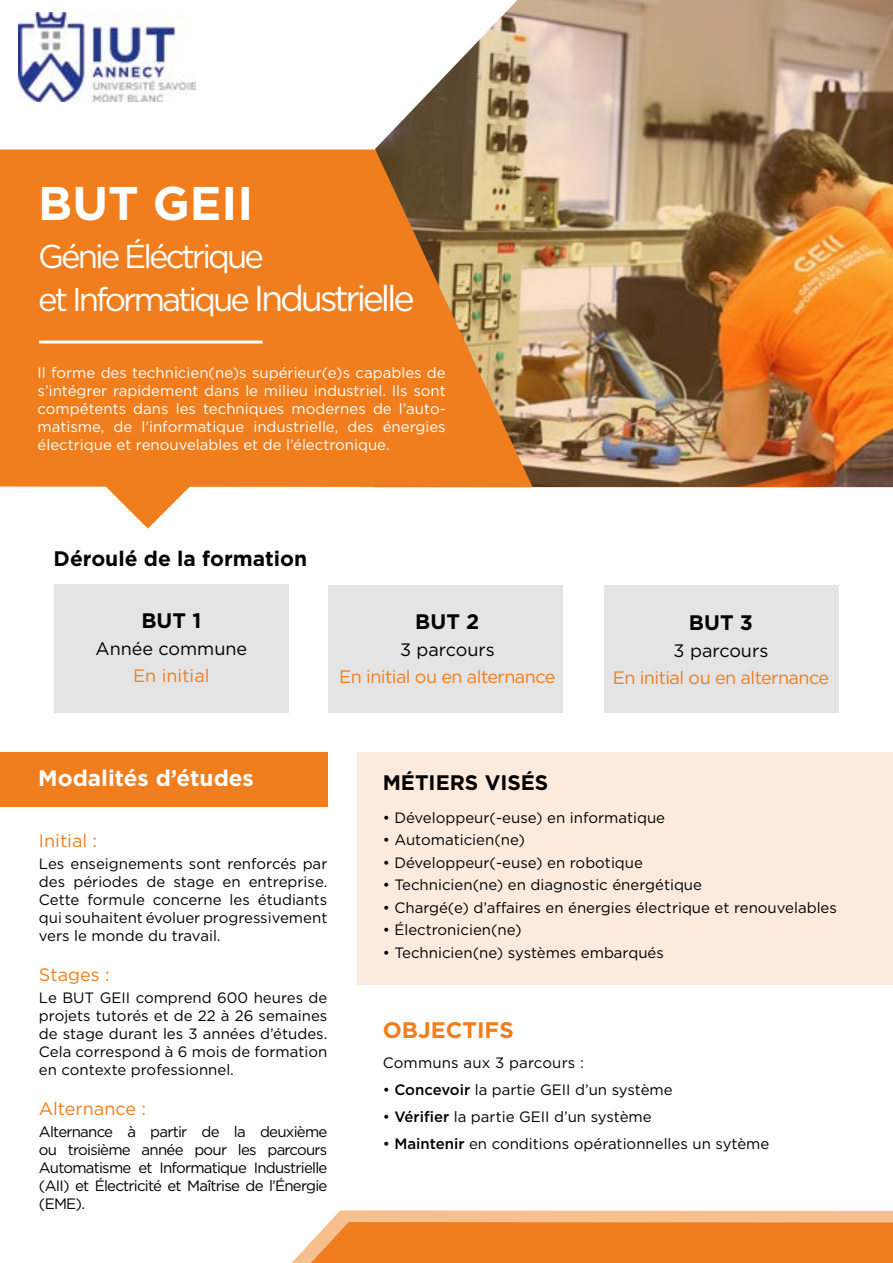
<style>
.page{position:relative;width:893px;height:1263px;background:#fff}
.page>*{position:absolute;margin:0;border:0;box-sizing:border-box;transform-origin:0 0}
.t1{font:700 47.25px "Gotham";color:#fff}
.t2{font:33px/43.2px "Gotham";letter-spacing:-.09em;color:#fff}
.t3{font:700 22.5px "Gotham";color:#fff}
.t4{font:700 22.5px "Gotham";color:#f07e1e}
.t5{font:700 21px "Gotham";color:#000}
.t6{font:18px "Gotham";letter-spacing:-.03em;color:#f07e1e}
.t7{font:18px "Gotham";color:#000}
.t8{font:18px "Gotham";color:#f07e1e}
.t9{font:15px/18px "Gotham";color:#000;text-align:justify}
.t10{font:15px/18px "Gotham";color:#fff;text-align:justify}
.s1{font-size:36px}
.s2{font-weight:500}
</style>
<div class="page">
<svg style="left:291px;top:1210px;width:602px;height:53px;background:#f29444"></svg>
<div style="left:357px;top:752px;width:536px;height:232px;background:#fcebdd"></div>
<div style="left:0;top:753px;width:327px;height:54px;background:#f07e1e"></div>
<div style="left:55px;top:584px;width:234px;height:129px;background:#e4e4e5"></div>
<div style="left:329px;top:585px;width:234px;height:128px;background:#e4e4e5"></div>
<div style="left:604px;top:585px;width:235px;height:128px;background:#e4e4e5"></div>
<svg style="left:106px;top:487px;width:84px;height:42px"></svg>
<img style="left:517px;top:0;width:376px;height:487px">
<svg style="left:0;top:149px;width:533px;height:338px;background:#e48028"></svg>
<svg style="left:374px;top:0;width:143px;height:150px"></svg>
<hr style="left:39px;top:341px;width:224px;height:3px;background:#fff">
<img style="left:19px;top:13px;width:177px;height:89px">
<h1 class="t1" style="left:38px;top:172px;width:217px">BUT GEII</h1>
<h2 class="t2" style="left:38px;top:234px;width:378px">Génie Éléctrique<br>et Informatique <span class="s1">Industrielle</span></h2>
<p class="t10" style="left:38px;top:364px;width:410px">Il forme des technicien(ne)s supérieur(e)s capables de s’intégrer rapidement dans le milieu industriel. Ils sont compétents dans les techniques modernes de l’auto&shy;matisme, de l’informatique industrielle, des énergies électrique et renouvelables et de l’électronique.</p>
<h3 class="t5" style="left:54px;top:545px;width:255px">Déroulé de la formation</h3>
<h3 class="t5" style="left:141px;top:607px;width:61px">BUT 1</h3>
<p class="t7" style="left:95px;top:637px;width:153px">Année commune</p>
<p class="t8" style="left:133px;top:664px;width:78px">En initial</p>
<h3 class="t5" style="left:415px;top:607px;width:66px">BUT 2</h3>
<p class="t7" style="left:400px;top:638px;width:96px">3 parcours</p>
<p class="t6" style="left:339px;top:665px;width:218px">En initial ou en alternance</p>
<h3 class="t5" style="left:689px;top:608px;width:65px">BUT 3</h3>
<p class="t7" style="left:674px;top:639px;width:96px">3 parcours</p>
<p class="t6" style="left:613px;top:666px;width:218px">En initial ou en alternance</p>
<h3 class="t3" style="left:38px;top:763px;width:217px">Modalités d’études</h3>
<p class="t8" style="left:39px;top:829px;width:60px">Initial :</p>
<p class="t9" style="left:39px;top:854px;width:290px">Les enseignements sont renforcés par des périodes de stage en entreprise.<br>Cette formule concerne les étudiants qui souhaitent évoluer progressivement vers le monde du travail.</p>
<p class="t6" style="left:39px;top:963px;width:72px">Stages :</p>
<p class="t9" style="left:39px;top:989px;width:290px">Le BUT GEII comprend 600 heures de projets tutorés et de 22 à 26 semaines de stage durant les 3 années d’études.<br>Cela correspond à 6 mois de formation en contexte professionnel.</p>
<p class="t8" style="left:39px;top:1097px;width:109px">Alternance :</p>
<p class="t9" style="left:39px;top:1123px;width:290px">Alternance à partir de la deuxième ou troisième année pour les parcours Automatisme et Informatique Industrielle (AII) et Électricité et Maîtrise de l’Énergie (EME).</p>
<h3 class="t5" style="left:383px;top:768px;width:167px">MÉTIERS VISÉS</h3>
<p class="t9" style="left:383px;top:808px;width:284px">• Développeur(-euse) en informatique</p>
<p class="t9" style="left:383px;top:831px;width:144px">• Automaticien(ne)</p>
<p class="t9" style="left:383px;top:853px;width:262px">• Développeur(-euse) en robotique</p>
<p class="t9" style="left:383px;top:876px;width:321px">• Technicien(ne) en diagnostic énergétique</p>
<p class="t9" style="left:383px;top:898px;width:456px">• Chargé(e) d’affaires en énergies électrique et renouvelables</p>
<p class="t9" style="left:383px;top:921px;width:141px">• Électronicien(ne)</p>
<p class="t9" style="left:383px;top:943px;width:283px">• Technicien(ne) systèmes embarqués</p>
<h3 class="t4" style="left:383px;top:1015px;width:133px">OBJECTIFS</h3>
<p class="t9" style="left:383px;top:1053px;width:203px">Communs aux 3 parcours :</p>
<p class="t9" style="left:383px;top:1080px;width:291px">• <span class="s2">Concevoir</span> la partie GEII d’un système</p>
<p class="t9" style="left:383px;top:1107px;width:270px">• <span class="s2">Vérifier</span> la partie GEII d’un système</p>
<p class="t9" style="left:383px;top:1134px;width:388px">• <span class="s2">Maintenir</span> en conditions opérationnelles un sytème</p>
</div>
